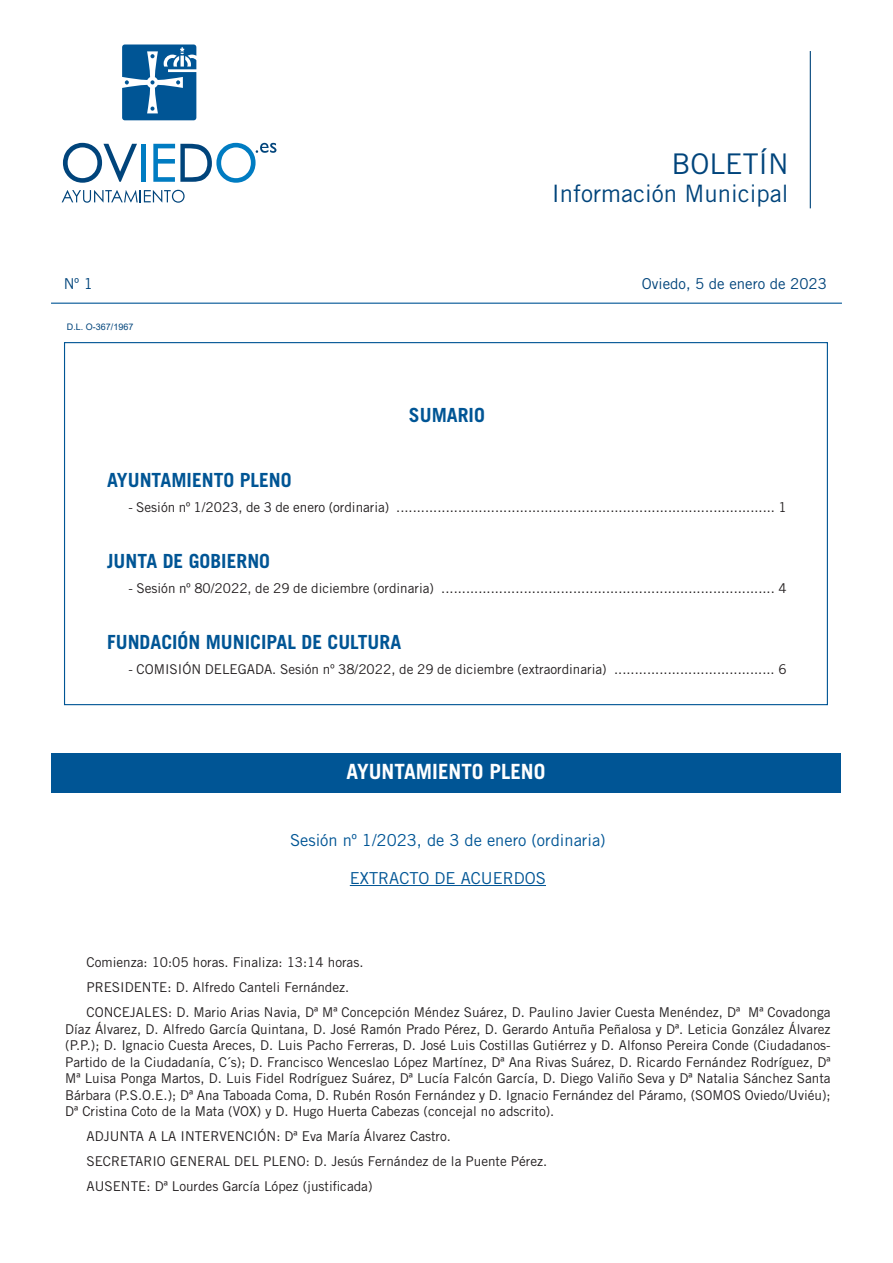
<style>
.page{position:relative;width:893px;height:1263px;background:#fff}
.page>*{position:absolute;margin:0;border:0;box-sizing:border-box;transform-origin:0 0}
.t1{font:28.5px "Trade Gothic LT Std";color:#00447b}
.t2{font:24px "Trade Gothic LT Std";color:#00447b}
.t3{font:700 21px "Trade Gothic LT Std";color:#fff}
.t4{font:700 19.5px "Trade Gothic LT Std";color:#005595}
.t5{font:16.5px "Trade Gothic LT Std";color:#005595}
.t6{font:15px "Trade Gothic LT Std";color:#00447b}
.t7{font:13.5px/16.5px "Trade Gothic LT Std";color:#231f20}
.t8{font:9px "Arial";color:#00447b}
</style>
<div class="page">
<hr style="left:810px;top:51px;width:1px;height:157px;background:#00447b">
<hr style="left:51px;top:303px;width:791px;height:1px;background:#005595">
<svg style="left:122px;top:45px;width:74px;height:75px;background:#3175a9"></svg>
<svg style="left:63px;top:143px;width:74px;height:40px"></svg>
<div style="left:141px;top:144px;width:5px;height:38px;background:#007cc2"></div>
<svg style="left:153px;top:143px;width:123px;height:40px"></svg>
<svg style="left:62px;top:190px;width:123px;height:13px"></svg>
<hr style="left:350px;top:885px;width:196px;height:1px;background:#005595">
<div style="left:51px;top:753px;width:790px;height:39px;background:#005595"></div>
<h1 class="t1" style="left:671px;top:146px;width:119px">BOLETÍN</h1>
<h2 class="t2" style="left:552px;top:179px;width:238px">Información Municipal</h2>
<p class="t6" style="left:64px;top:275px;width:31px">Nº 1</p>
<p class="t6" style="left:642px;top:275px;width:186px">Oviedo, 5 de enero de 2023</p>
<p class="t8" style="left:67px;top:320px;width:68px">D.L. O-367/1967</p>
<h3 class="t4" style="left:409px;top:403px;width:77px">SUMARIO</h3>
<h3 class="t4" style="left:107px;top:468px;width:186px">AYUNTAMIENTO PLENO</h3>
<p class="t7" style="left:128px;top:499px;width:660px">- Sesión nº 1/2023, de 3 de enero (ordinaria) ............................................................................................ 1</p>
<h3 class="t4" style="left:107px;top:549px;width:164px">JUNTA DE GOBIERNO</h3>
<p class="t7" style="left:128px;top:580px;width:660px">- Sesión nº 80/2022, de 29 de diciembre (ordinaria) ................................................................................. 4</p>
<h3 class="t4" style="left:107px;top:630px;width:296px">FUNDACIÓN MUNICIPAL DE CULTURA</h3>
<p class="t7" style="left:128px;top:661px;width:660px">- COMISIÓN DELEGADA. Sesión nº 38/2022, de 29 de diciembre (extraordinaria) ....................................... 6</p>
<h3 class="t3" style="left:347px;top:758px;width:200px">AYUNTAMIENTO PLENO</h3>
<p class="t5" style="left:290px;top:830px;width:317px">Sesión nº 1/2023, de 3 de enero (ordinaria)</p>
<p class="t5" style="left:350px;top:868px;width:198px">EXTRACTO DE ACUERDOS</p>
<p class="t7" style="left:86px;top:950px;width:746px;line-height:25px">Comienza: 10:05 horas. Finaliza: 13:14 horas.<br>PRESIDENTE: D. Alfredo Canteli Fernández.<br>CONCEJALES: D. Mario Arias Navia, Dª Mª Concepción Méndez Suárez, D. Paulino Javier Cuesta Menéndez, Dª Mª Covadonga</p>
<p class="t7" style="left:65px;top:1021px;width:767px;text-align:justify">Díaz Álvarez, D. Alfredo García Quintana, D. José Ramón Prado Pérez, D. Gerardo Antuña Peñalosa y Dª. Leticia González Álvarez (P.P.); D. Ignacio Cuesta Areces, D. Luis Pacho Ferreras, D. José Luis Costillas Gutiérrez y D. Alfonso Pereira Conde (Ciudadanos-Partido de la Ciudadanía, C´s); D. Francisco Wenceslao López Martínez, Dª Ana Rivas Suárez, D. Ricardo Fernández Rodríguez, Dª Mª Luisa Ponga Martos, D. Luis Fidel Rodríguez Suárez, Dª Lucía Falcón García, D. Diego Valiño Seva y Dª Natalia Sánchez Santa Bárbara (P.S.O.E.); Dª Ana Taboada Coma, D. Rubén Rosón Fernández y D. Ignacio Fernández del Páramo, (SOMOS Oviedo/Uviéu); Dª Cristina Coto de la Mata (VOX) y D. Hugo Huerta Cabezas (concejal no adscrito).</p>
<p class="t7" style="left:86px;top:1124px;width:462px;line-height:25px">ADJUNTA A LA INTERVENCIÓN: Dª Eva María Álvarez Castro.<br>SECRETARIO GENERAL DEL PLENO: D. Jesús Fernández de la Puente Pérez.<br>AUSENTE: Dª Lourdes García López (justificada)</p>
</div>
